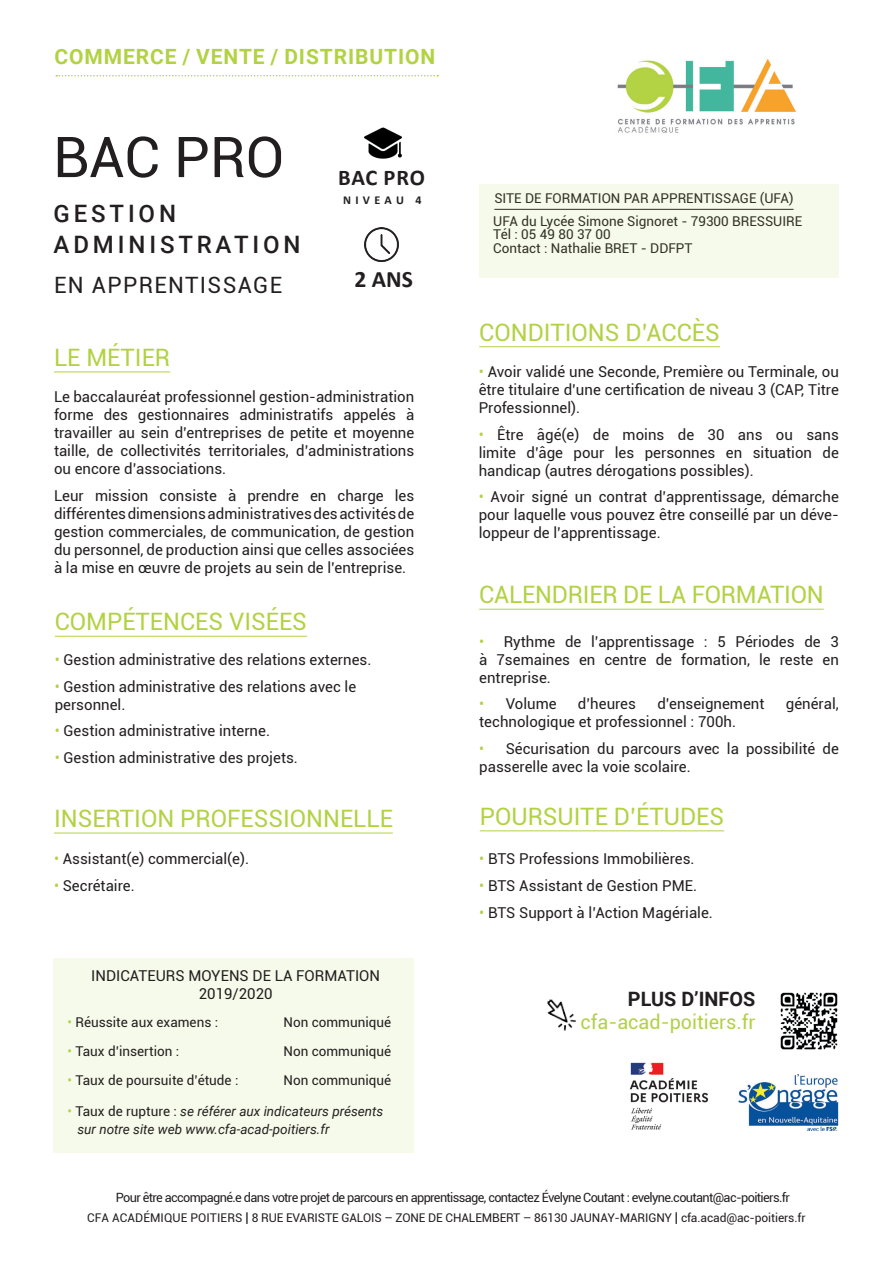
<style>
.page{position:relative;width:893px;height:1263px;background:#fff}
.page>*{position:absolute;margin:0;border:0;box-sizing:border-box;transform-origin:0 0}
.t1{font:56.4px "Roboto";color:#231f20}
.t2{font:24px "Roboto";color:#b2d244}
.t3{font:500 24px/30.5px "Roboto";letter-spacing:.16em;color:#231f20}
.t4{font:700 23.55px "Calibri";color:#231f20}
.t5{font:22.5px "Roboto";letter-spacing:.06em;color:#231f20}
.t6{font:700 22.5px "Calibri";letter-spacing:.03em;color:#231f20}
.t7{font:700 21px "Roboto";letter-spacing:.045em;color:#b2d244}
.t8{font:19.8px "Roboto";color:#b2d244}
.t9{font:700 19.8px "Roboto";color:#231f20}
.t10{font:15px/18px "Roboto";color:#231f20;text-align:justify}
.t11{font:13.5px/22.5px "Roboto";color:#231f20}
.t12{font:italic 13.5px/18px "Roboto";color:#231f20}
.t13{font:12.75px "Roboto";letter-spacing:-.05em;color:#231f20}
.t14{font:700 12.15px "Calibri";letter-spacing:.36em;color:#231f20}
.t15{font:12px "Roboto";letter-spacing:-.01em;color:#231f20}
.s1{color:#b2d244}
.s2{font-style:normal;color:#b2d244}
.s3{font-style:normal}
.s4{font-size:13.5px}
</style>
<div class="page">
<hr style="left:54px;top:372px;width:116px;height:1px;background:#b2d244">
<hr style="left:479px;top:346px;width:241px;height:1px;background:#b2d244">
<hr style="left:480px;top:830px;width:244px;height:1px;background:#b2d244">
<hr style="left:479px;top:609px;width:345px;height:1px;background:#b2d244">
<img style="left:738px;top:1074px;width:101px;height:56px">
<hr style="left:55px;top:636px;width:252px;height:1px;background:#b2d244">
<hr style="left:54px;top:833px;width:339px;height:1px;background:#b2d244">
<svg style="left:56px;top:75px;width:382px;height:1px"></svg>
<img style="left:617px;top:59px;width:179px;height:74px">
<img style="left:364px;top:228px;width:34px;height:34px">
<img style="left:364px;top:127px;width:38px;height:32px">
<img style="left:629px;top:1062px;width:80px;height:68px">
<img style="left:547px;top:999px;width:29px;height:32px">
<img style="left:780px;top:992px;width:58px;height:58px">
<div style="left:479px;top:184px;width:360px;height:93px;background:#f6faea"></div>
<div style="left:53px;top:958px;width:361px;height:194px;background:#f6faea"></div>
<h3 class="t7" style="left:54px;top:42px;width:382px">COMMERCE / VENTE / DISTRIBUTION</h3>
<h1 class="t1" style="left:53px;top:118px;width:233px">BAC PRO</h1>
<h2 class="t3" style="left:54px;top:198px;width:249px">GESTION<br>ADMINISTRATION</h2>
<h3 class="t5" style="left:54px;top:269px;width:230px">EN APPRENTISSAGE</h3>
<h3 class="t6" style="left:338px;top:162px;width:88px">BAC PRO</h3>
<p class="t14" style="left:343px;top:191px;width:80px">NIVEAU 4</p>
<p class="t11" style="left:493px;top:187px;width:310px">SITE DE FORMATION PAR APPRENTISSAGE (UFA)<br>UFA du Lycée Simone Signoret - 79300 BRESSUIRE</p>
<p class="t11" style="left:493px;top:227px;width:201px;line-height:13.5px">Tél : 05 49 80 37 00<br>Contact : Nathalie BRET - DDFPT</p>
<h3 class="t4" style="left:354px;top:263px;width:60px">2 ANS</h3>
<h2 class="t2" style="left:54px;top:341px;width:118px">LE MÉTIER</h2>
<p class="t10" style="left:54px;top:388px;width:362px">Le baccalauréat professionnel gestion-administration forme des gestionnaires administratifs appelés à travailler au sein d’entreprises de petite et moyenne taille, de collectivités territoriales, d’administrations ou encore d’associations.</p>
<p class="t10" style="left:54px;top:486px;width:362px">Leur mission consiste à prendre en charge les différentes dimensions administratives des activités de gestion commerciales, de communication, de gestion du personnel, de production ainsi que celles associées à la mise en œuvre de projets au sein de l’entreprise.</p>
<h2 class="t2" style="left:55px;top:605px;width:254px">COMPÉTENCES VISÉES</h2>
<p class="t10" style="left:55px;top:650px;width:318px"><span class="s1">•</span> Gestion administrative des relations externes.</p>
<p class="t10" style="left:55px;top:677px;width:303px"><span class="s1">•</span> Gestion administrative des relations avec le personnel.</p>
<p class="t10" style="left:55px;top:721px;width:217px"><span class="s1">•</span> Gestion administrative interne.</p>
<p class="t10" style="left:55px;top:748px;width:245px"><span class="s1">•</span> Gestion administrative des projets.</p>
<h2 class="t2" style="left:54px;top:802px;width:340px">INSERTION PROFESSIONNELLE</h2>
<p class="t10" style="left:54px;top:849px;width:197px"><span class="s1">•</span> Assistant(e) commercial(e).</p>
<p class="t10" style="left:54px;top:876px;width:82px"><span class="s1">•</span> Secrétaire.</p>
<p class="t10" style="left:91px;top:966px;width:290px;text-align:center">INDICATEURS MOYENS DE LA FORMATION<br>2019/2020</p>
<p class="t11" style="left:68px;top:1010px;width:152px"><span class="s1">•</span> Réussite aux examens :</p>
<p class="t11" style="left:284px;top:1010px;width:109px">Non communiqué</p>
<p class="t11" style="left:68px;top:1039px;width:113px"><span class="s1">•</span> Taux d’insertion :</p>
<p class="t11" style="left:284px;top:1039px;width:109px">Non communiqué</p>
<p class="t11" style="left:68px;top:1068px;width:172px"><span class="s1">•</span> Taux de poursuite d’étude :</p>
<p class="t11" style="left:284px;top:1068px;width:109px">Non communiqué</p>
<p class="t12" style="left:77px;top:1101px;width:307px;text-indent:-10px"><span class="s2">•</span> <span class="s3">Taux de rupture :</span> se référer aux indicateurs présents sur notre site web www.cfa-acad-poitiers.fr</p>
<h2 class="t2" style="left:479px;top:315px;width:242px">CONDITIONS D’ACCÈS</h2>
<p class="t10" style="left:479px;top:362px;width:362px"><span class="s1">•</span> Avoir validé une Seconde, Première ou Terminale, ou être titulaire d’une certification de niveau 3 (CAP, Titre Professionnel).</p>
<p class="t10" style="left:479px;top:425px;width:362px"><span class="s1">•</span> Être âgé(e) de moins de 30 ans ou sans limite d’âge pour les personnes en situation de handicap (autres dérogations possibles).</p>
<p class="t10" style="left:479px;top:487px;width:362px"><span class="s1">•</span> Avoir signé un contrat d’apprentissage, démarche pour laquelle vous pouvez être conseillé par un déve&shy;loppeur de l’apprentissage.</p>
<h2 class="t2" style="left:479px;top:578px;width:346px">CALENDRIER DE LA FORMATION</h2>
<p class="t10" style="left:479px;top:632px;width:361px"><span class="s1">•</span> Rythme de l’apprentissage : 5 Périodes de 3 à 7semaines en centre de formation, le reste en entreprise.</p>
<p class="t10" style="left:479px;top:694px;width:79px"><span class="s1">•</span> Volume</p>
<p class="t10" style="left:578px;top:694px;width:60px">d’heures</p>
<p class="t10" style="left:657px;top:694px;width:109px">d’enseignement</p>
<p class="t10" style="left:786px;top:694px;width:54px">général,</p>
<p class="t10" style="left:479px;top:712px;width:258px">technologique et professionnel : 700h.</p>
<p class="t10" style="left:479px;top:739px;width:361px"><span class="s1">•</span> Sécurisation du parcours avec la possibilité de passerelle avec la voie scolaire.</p>
<h2 class="t2" style="left:480px;top:799px;width:246px">POURSUITE D’ÉTUDES</h2>
<p class="t10" style="left:479px;top:849px;width:217px"><span class="s1">•</span> BTS Professions Immobilières.</p>
<p class="t10" style="left:479px;top:876px;width:219px"><span class="s1">•</span> BTS Assistant de Gestion PME.</p>
<p class="t10" style="left:479px;top:903px;width:235px"><span class="s1">•</span> BTS Support à l’Action Magériale.</p>
<h3 class="t9" style="left:628px;top:985px;width:129px">PLUS D’INFOS</h3>
<h3 class="t8" style="left:581px;top:1008px;width:176px">cfa-acad-poitiers.fr</h3>
<p class="t13" style="left:116px;top:1188px;width:675px">Pour être accompagné.e dans votre projet de parcours en apprentissage, contactez Évelyne Coutant : evelyne.coutant@ac-poitiers.fr</p>
<p class="t15" style="left:87px;top:1209px;width:720px">CFA ACADÉMIQUE POITIERS <span class="s4">|</span> 8 RUE EVARISTE GALOIS – ZONE DE CHALEMBERT – 86130 JAUNAY-MARIGNY <span class="s4">|</span> cfa.acad@ac-poitiers.fr</p>
</div>
